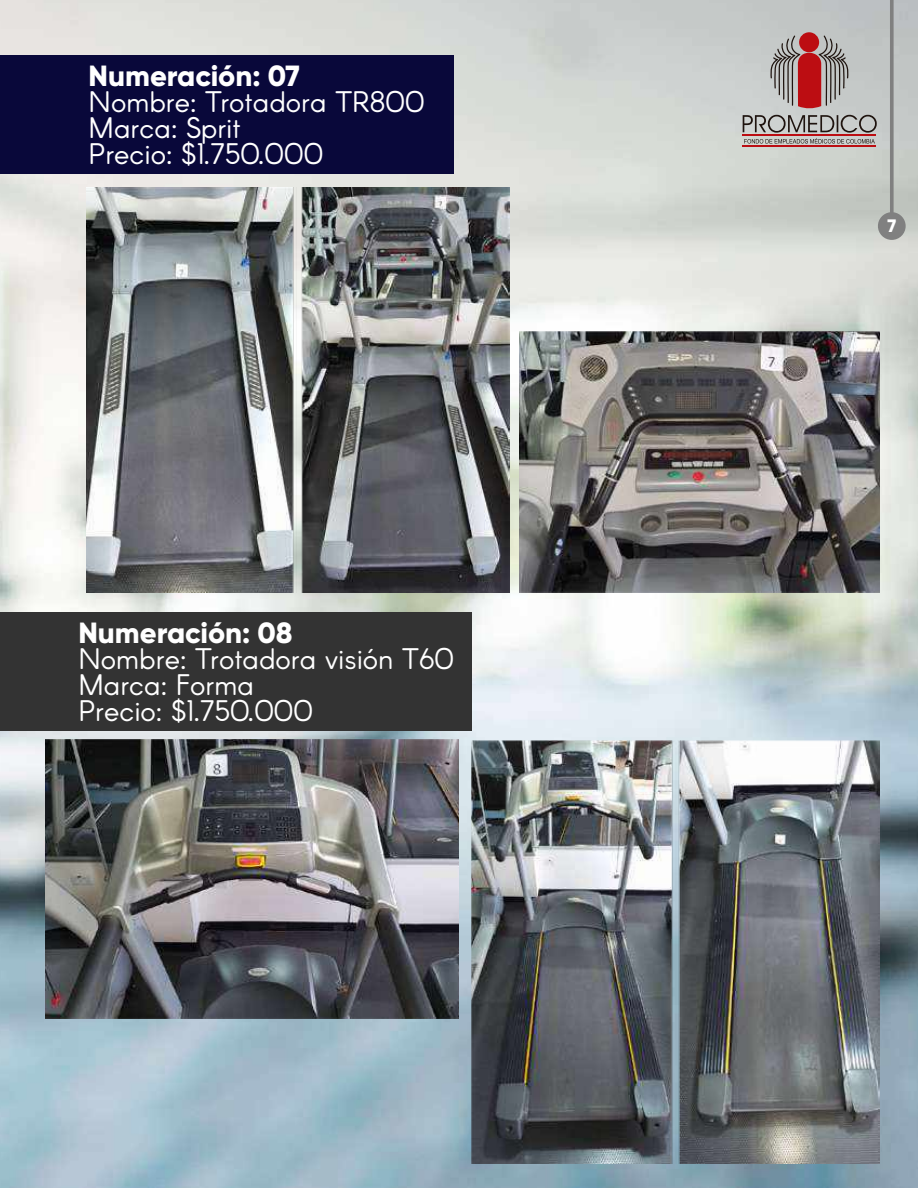
<style>
.page{position:relative;width:918px;height:1188px;background:#fff}
.page>*{position:absolute;margin:0;border:0;box-sizing:border-box;transform-origin:0 0}
.t1{font:29.1px/26.2px "Arcon Rounded Regular";color:#fff}
.t2{font:800 29.1px "Gilroy";color:#fff}
.t3{font:800 18px "Gilroy";color:#fff}
</style>
<div class="page">
<img style="left:0;top:0;width:918px;height:1188px">
<hr style="left:742px;top:146px;width:134px;height:1px;background:#bc0d12">
<svg style="left:743px;top:0;width:163px;height:240px;background:#bcb6b4"></svg>
<div style="left:0;top:55px;width:453px;height:119px;background:#09083a"></div>
<div style="left:0;top:612px;width:472px;height:119px;background:#333"></div>
<img style="left:86px;top:187px;width:424px;height:405px">
<img style="left:519px;top:332px;width:360px;height:260px">
<img style="left:472px;top:741px;width:407px;height:423px">
<img style="left:46px;top:740px;width:413px;height:278px">
<p class="t2" style="left:89px;top:57px;width:213px">Numeración: 07</p>
<p class="t1" style="left:89px;top:91px;width:337px">Nombre: Trotadora TR800<br>Marca: Sprit<br>Precio: $1.750.000</p>
<p class="t2" style="left:78px;top:614px;width:216px">Numeración: 08</p>
<p class="t1" style="left:78px;top:648px;width:377px">Nombre: Trotadora visión T60<br>Marca: Forma<br>Precio: $1.750.000</p>
<p class="t3" style="left:888px;top:214px;width:10px">7</p>
</div>
